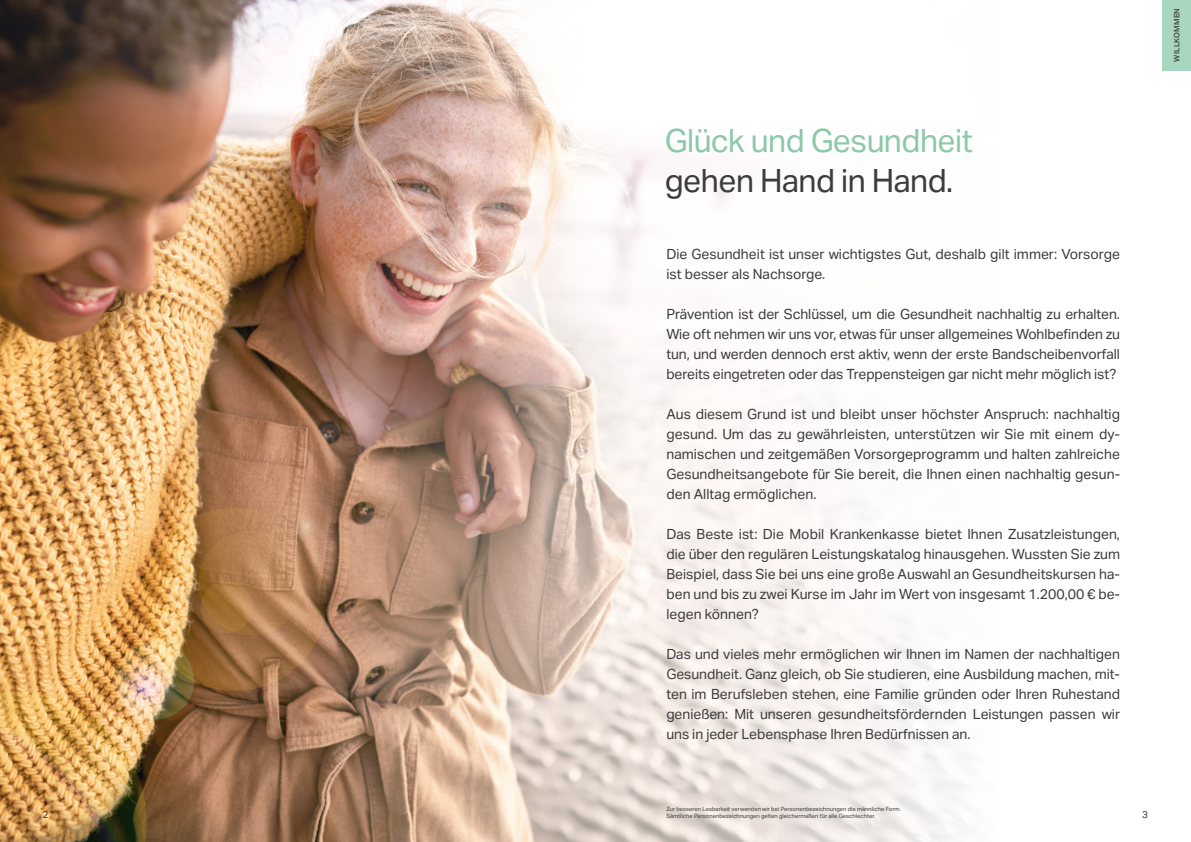
<style>
.page{position:relative;width:1191px;height:842px;background:#fff}
.page>*{position:absolute;margin:0;border:0;box-sizing:border-box;transform-origin:0 0}
.t1{font:32px "Aktiv Grotesk";letter-spacing:-.02em;color:#8cc8aa}
.t2{font:32px "Aktiv Grotesk";letter-spacing:-.02em;color:#3c3c3b}
.t3{font:14px/20px "Aktiv Grotesk";color:#3c3c3b;text-align:justify}
.t4{font:10px "Aktiv Grotesk";color:#3c3c3b}
.t5{font:500 7.5px "Aktiv Grotesk";letter-spacing:.04em;color:#3c3c3b}
.t6{font:5.8px/7.8px "Aktiv Grotesk";color:#3c3c3b}
</style>
<div class="page">
<img style="left:0;top:0;width:211px;height:842px">
<img style="left:211px;top:0;width:980px;height:842px">
<div style="left:1162px;top:0;width:29px;height:70px;background:#a9d6bf"></div>
<h1 class="t1" style="left:665px;top:122px;width:309px">Glück und Gesundheit</h1>
<h1 class="t2" style="left:665px;top:162px;width:290px">gehen Hand in Hand.</h1>
<p class="t3" style="left:666px;top:244px;width:455px">Die Gesundheit ist unser wichtigstes Gut, deshalb gilt immer: Vorsorge ist besser als Nachsorge.</p>
<p class="t3" style="left:666px;top:304px;width:455px">Prävention ist der Schlüssel, um die Gesundheit nachhaltig zu erhalten.<br>Wie oft nehmen wir uns vor, etwas für unser allgemeines Wohlbefinden zu tun, und werden dennoch erst aktiv, wenn der erste Bandscheibenvorfall bereits eingetreten oder das Treppensteigen gar nicht mehr möglich ist?</p>
<p class="t3" style="left:666px;top:404px;width:455px">Aus diesem Grund ist und bleibt unser höchster Anspruch: nachhaltig gesund. Um das zu gewährleisten, unterstützen wir Sie mit einem dy&shy;namischen und zeitgemäßen Vorsorgeprogramm und halten zahlreiche Gesundheitsangebote für Sie bereit, die Ihnen einen nachhaltig gesun&shy;den Alltag ermöglichen.</p>
<p class="t3" style="left:666px;top:524px;width:455px">Das Beste ist: Die Mobil Krankenkasse bietet Ihnen Zusatzleistungen, die über den regulären Leistungskatalog hinausgehen. Wussten Sie zum Beispiel, dass Sie bei uns eine große Auswahl an Gesundheitskursen ha&shy;ben und bis zu zwei Kurse im Jahr im Wert von insgesamt 1.200,00 € be&shy;legen können?</p>
<p class="t3" style="left:666px;top:644px;width:455px">Das und vieles mehr ermöglichen wir Ihnen im Namen der nachhaltigen Gesundheit. Ganz gleich, ob Sie studieren, eine Ausbildung machen, mit&shy;ten im Berufsleben stehen, eine Familie gründen oder Ihren Ruhestand genießen: Mit unseren gesundheitsfördernden Leistungen passen wir uns in jeder Lebensphase Ihren Bedürfnissen an.</p>
<p class="t6" style="left:666px;top:805px;width:236px">Zur besseren Lesbarkeit verwenden wir bei Personenbezeichnungen die männliche Form.<br>Sämtliche Personenbezeichnungen gelten gleichermaßen für alle Geschlechter.</p>
<p class="t4" style="left:43px;top:809px;width:7px">2</p>
<p class="t4" style="left:1142px;top:809px;width:7px">3</p>
<p class="t5" style="left:1172px;top:62px;width:55px;rotate:-90deg">WILLKOMMEN</p>
</div>
